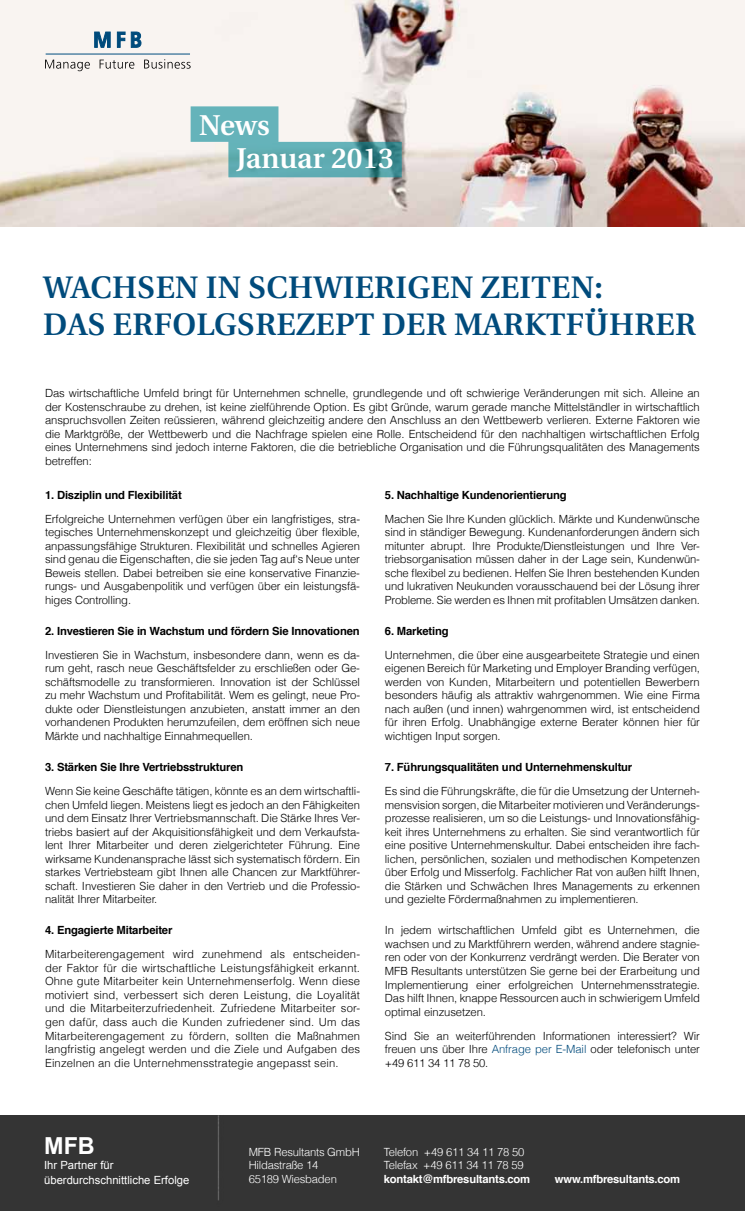
<style>
.page{position:relative;width:745px;height:1211px;background:#fff}
.page>*{position:absolute;margin:0;border:0;box-sizing:border-box;transform-origin:0 0}
.t1{font:600 31px/37.2px "Utopia";letter-spacing:.01em;color:#004b7c}
.t2{font:600 28.62px/33.8px "Utopia";color:#fff}
.t3{font:700 23.38px "Arial";color:#fff}
.t4{font:300 11.25px/13.5px "Helvetica";letter-spacing:-.01em;color:#000;text-align:justify}
.t5{font:700 11.25px "Helvetica";letter-spacing:-.015em;color:#000}
.t6{font:300 11.25px/13.5px "Helvetica";letter-spacing:-.02em;color:#fff}
.t7{font:700 11.25px "Helvetica";letter-spacing:-.02em;color:#fff}
.t8{font:11.25px/15px "Arial";color:#fff}
.s1{color:#004b7c}
</style>
<div class="page">
<img style="left:0;top:0;width:744px;height:227px">
<hr style="left:46px;top:54px;width:144px;height:1px;background:#004b7c">
<svg style="left:94px;top:32px;width:16px;height:16px"></svg>
<svg style="left:117px;top:32px;width:8px;height:16px"></svg>
<svg style="left:131px;top:32px;width:10px;height:16px"></svg>
<svg style="left:45px;top:60px;width:45px;height:11px"></svg>
<svg style="left:99px;top:60px;width:35px;height:9px"></svg>
<svg style="left:144px;top:59px;width:46px;height:10px"></svg>
<svg style="left:190px;top:106px;width:211px;height:71px"></svg>
<div style="left:0;top:1114px;width:744px;height:96px;background:#343434"></div>
<img style="left:209px;top:1114px;width:16px;height:87px">
<h2 class="t2" style="left:236px;top:108px;width:159px;text-indent:-37px">NEWS<br>JANUAR 2013</h2>
<h1 class="t1" style="left:43px;top:269px;width:654px">WACHSEN IN SCHWIERIGEN ZEITEN:<br>DAS ERFOLGSREZEPT DER MARKTFÜHRER</h1>
<p class="t4" style="left:45px;top:386px;width:656px">Das wirtschaftliche Umfeld bringt für Unternehmen schnelle, grundlegende und oft schwierige Veränderungen mit sich. Alleine an der Kostenschraube zu drehen, ist keine zielführende Option. Es gibt Gründe, warum gerade manche Mittelständler in wirtschaftlich anspruchsvollen Zeiten reüssieren, während gleichzeitig andere den Anschluss an den Wettbewerb verlieren. Externe Faktoren wie die Marktgröße, der Wettbewerb und die Nachfrage spielen eine Rolle. Entscheidend für den nachhaltigen wirtschaftlichen Erfolg eines Unternehmens sind jedoch interne Faktoren, die die betriebliche Organisation und die Führungsqualitäten des Managements betreffen:</p>
<p class="t5" style="left:45px;top:485px;width:138px">1. Disziplin und Flexibilität</p>
<p class="t4" style="left:45px;top:511px;width:316px">Erfolgreiche Unternehmen verfügen über ein langfristiges, stra&shy;tegisches Unternehmenskonzept und gleichzeitig über flexible, anpassungsfähige Strukturen. Flexibilität und schnelles Agieren sind genau die Eigenschaften, die sie jeden Tag auf‘s Neue unter Beweis stellen. Dabei betreiben sie eine konservative Finanzie&shy;rungs- und Ausgabenpolitik und verfügen über ein leistungsfä&shy;higes Controlling.</p>
<p class="t5" style="left:45px;top:621px;width:316px">2. Investieren Sie in Wachstum und fördern Sie Innovationen</p>
<p class="t4" style="left:45px;top:647px;width:316px">Investieren Sie in Wachstum, insbesondere dann, wenn es da&shy;rum geht, rasch neue Geschäftsfelder zu erschließen oder Ge&shy;schäftsmodelle zu transformieren. Innovation ist der Schlüssel zu mehr Wachstum und Profitabilität. Wem es gelingt, neue Pro&shy;dukte oder Dienstleistungen anzubieten, anstatt immer an den vorhandenen Produkten herumzufeilen, dem eröffnen sich neue Märkte und nachhaltige Einnahmequellen.</p>
<p class="t5" style="left:45px;top:757px;width:200px">3. Stärken Sie Ihre Vertriebsstrukturen</p>
<p class="t4" style="left:45px;top:783px;width:316px">Wenn Sie keine Geschäfte tätigen, könnte es an dem wirtschaftli&shy;chen Umfeld liegen. Meistens liegt es jedoch an den Fähigkeiten und dem Einsatz Ihrer Vertriebsmannschaft. Die Stärke Ihres Ver&shy;triebs basiert auf der Akquisitionsfähigkeit und dem Verkaufsta&shy;lent Ihrer Mitarbeiter und deren zielgerichteter Führung. Eine wirksame Kundenansprache lässt sich systematisch fördern. Ein starkes Vertriebsteam gibt Ihnen alle Chancen zur Marktführer&shy;schaft. Investieren Sie daher in den Vertrieb und die Professio&shy;nalität Ihrer Mitarbeiter.</p>
<p class="t5" style="left:45px;top:921px;width:129px">4. Engagierte Mitarbeiter</p>
<p class="t4" style="left:45px;top:946px;width:316px">Mitarbeiterengagement wird zunehmend als entscheiden&shy;der Faktor für die wirtschaftliche Leistungsfähigkeit erkannt.<br>Ohne gute Mitarbeiter kein Unternehmenserfolg. Wenn diese motiviert sind, verbessert sich deren Leistung, die Loyalität und die Mitarbeiterzufriedenheit. Zufriedene Mitarbeiter sor&shy;gen dafür, dass auch die Kunden zufriedener sind. Um das Mitarbeiterengagement zu fördern, sollten die Maßnahmen langfristig angelegt werden und die Ziele und Aufgaben des Einzelnen an die Unternehmensstrategie angepasst sein.</p>
<p class="t5" style="left:384px;top:485px;width:183px">5. Nachhaltige Kundenorientierung</p>
<p class="t4" style="left:384px;top:511px;width:316px">Machen Sie Ihre Kunden glücklich. Märkte und Kundenwünsche sind in ständiger Bewegung. Kundenanforderungen ändern sich mitunter abrupt. Ihre Produkte/Dienstleistungen und Ihre Ver&shy;triebsorganisation müssen daher in der Lage sein, Kundenwün&shy;sche flexibel zu bedienen. Helfen Sie Ihren bestehenden Kunden und lukrativen Neukunden vorausschauend bei der Lösung ihrer Probleme. Sie werden es Ihnen mit profitablen Umsätzen danken.</p>
<p class="t5" style="left:384px;top:621px;width:65px">6. Marketing</p>
<p class="t4" style="left:384px;top:647px;width:316px">Unternehmen, die über eine ausgearbeitete Strategie und einen eigenen Bereich für Marketing und Employer Branding verfügen, werden von Kunden, Mitarbeitern und potentiellen Bewerbern besonders häufig als attraktiv wahrgenommen. Wie eine Firma nach außen (und innen) wahrgenommen wird, ist entscheidend für ihren Erfolg. Unabhängige externe Berater können hier für wichtigen Input sorgen.</p>
<p class="t5" style="left:384px;top:757px;width:249px">7. Führungsqualitäten und Unternehmenskultur</p>
<p class="t4" style="left:384px;top:783px;width:316px">Es sind die Führungskräfte, die für die Umsetzung der Unterneh&shy;mensvision sorgen, die Mitarbeiter motivieren und Veränderungs&shy;prozesse realisieren, um so die Leistungs- und Innovationsfähig&shy;keit ihres Unternehmens zu erhalten. Sie sind verantwortlich für eine positive Unternehmenskultur. Dabei entscheiden ihre fach&shy;lichen, persönlichen, sozialen und methodischen Kompetenzen über Erfolg und Misserfolg. Fachlicher Rat von außen hilft Ihnen, die Stärken und Schwächen Ihres Managements zu erkennen und gezielte Fördermaßnahmen zu implementieren.</p>
<p class="t4" style="left:384px;top:922px;width:316px">In jedem wirtschaftlichen Umfeld gibt es Unternehmen, die wachsen und zu Marktführern werden, während andere stagnie&shy;ren oder von der Konkurrenz verdrängt werden. Die Berater von MFB Resultants unterstützen Sie gerne bei der Erarbeitung und Implementierung einer erfolgreichen Unternehmensstrategie.<br>Das hilft Ihnen, knappe Ressourcen auch in schwierigem Umfeld optimal einzusetzen.</p>
<p class="t4" style="left:384px;top:1027px;width:316px">Sind Sie an weiterführenden Informationen interessiert? Wir freuen uns über Ihre <span class="s1">Anfrage per E-Mail</span> oder telefonisch unter +49 611 34 11 78 50.</p>
<h3 class="t3" style="left:44px;top:1131px;width:52px">MFB</h3>
<p class="t8" style="left:44px;top:1156px;width:147px">Ihr Partner für überdurchschnittliche Erfolge</p>
<p class="t6" style="left:248px;top:1144px;width:112px">MFB Resultants GmbH<br>Hildastraße 14<br>65189 Wiesbaden</p>
<p class="t6" style="left:383px;top:1144px;width:142px">Telefon +49 611 34 11 78 50<br>Telefax +49 611 34 11 78 59</p>
<p class="t7" style="left:383px;top:1169px;width:148px">kontakt@mfbresultants.com</p>
<p class="t7" style="left:554px;top:1169px;width:127px">www.mfbresultants.com</p>
</div>
